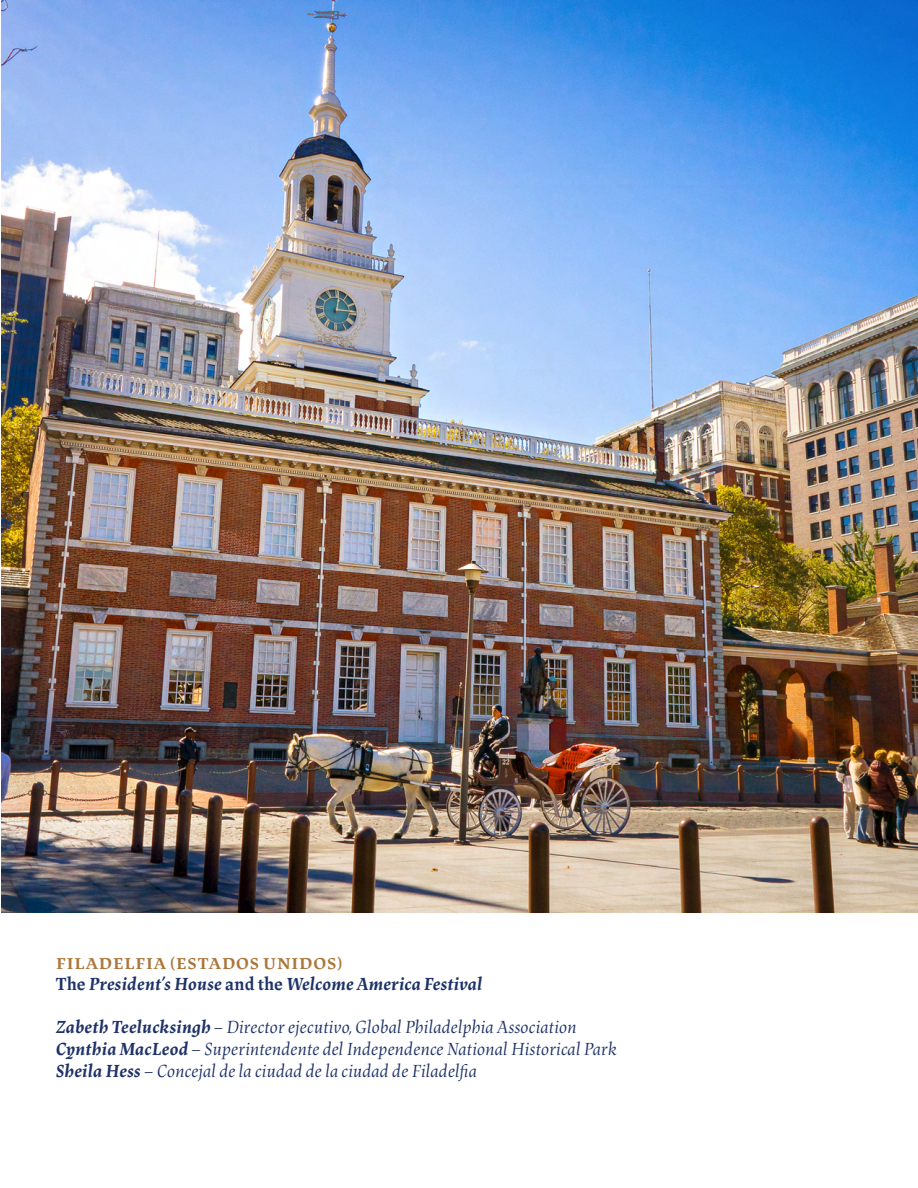
<style>
.page{position:relative;width:918px;height:1188px;background:#fff}
.page>*{position:absolute;margin:0;border:0;box-sizing:border-box;transform-origin:0 0}
.Titre_3{font:italic 18px "Lapture Display";color:#1f3267}
.Titre_3-2{font:italic 700 18px "Lapture Display";color:#1d3367}
.Titre_3-3{font:700 16.2px "Lapture Display";letter-spacing:.05em;color:#ac763b;scale:1.11 1}
.s1{font-style:normal}
.s2{font-weight:700}
</style>
<div class="page">
<img style="left:2px;top:0;width:916px;height:913px">
<p class="Titre_3-3" style="left:56px;top:954px;width:259px">FILADELFIA (ESTADOS UNIDOS)</p>
<p class="Titre_3-2" style="left:56px;top:973px;width:428px"><span class="s1">The</span> President’s House <span class="s1">and the</span> Welcome America Festival</p>
<p class="Titre_3" style="left:56px;top:1017px;width:523px"><span class="s2">Zabeth Teelucksingh</span> – Director ejecutivo, Global Philadelphia Association</p>
<p class="Titre_3" style="left:56px;top:1039px;width:563px"><span class="s2">Cynthia MacLeod</span> – Superintendente del Independence National Historical Park</p>
<p class="Titre_3" style="left:56px;top:1060px;width:423px"><span class="s2">Sheila Hess</span> – Concejal de la ciudad de la ciudad de Filadelfia</p>
</div>
